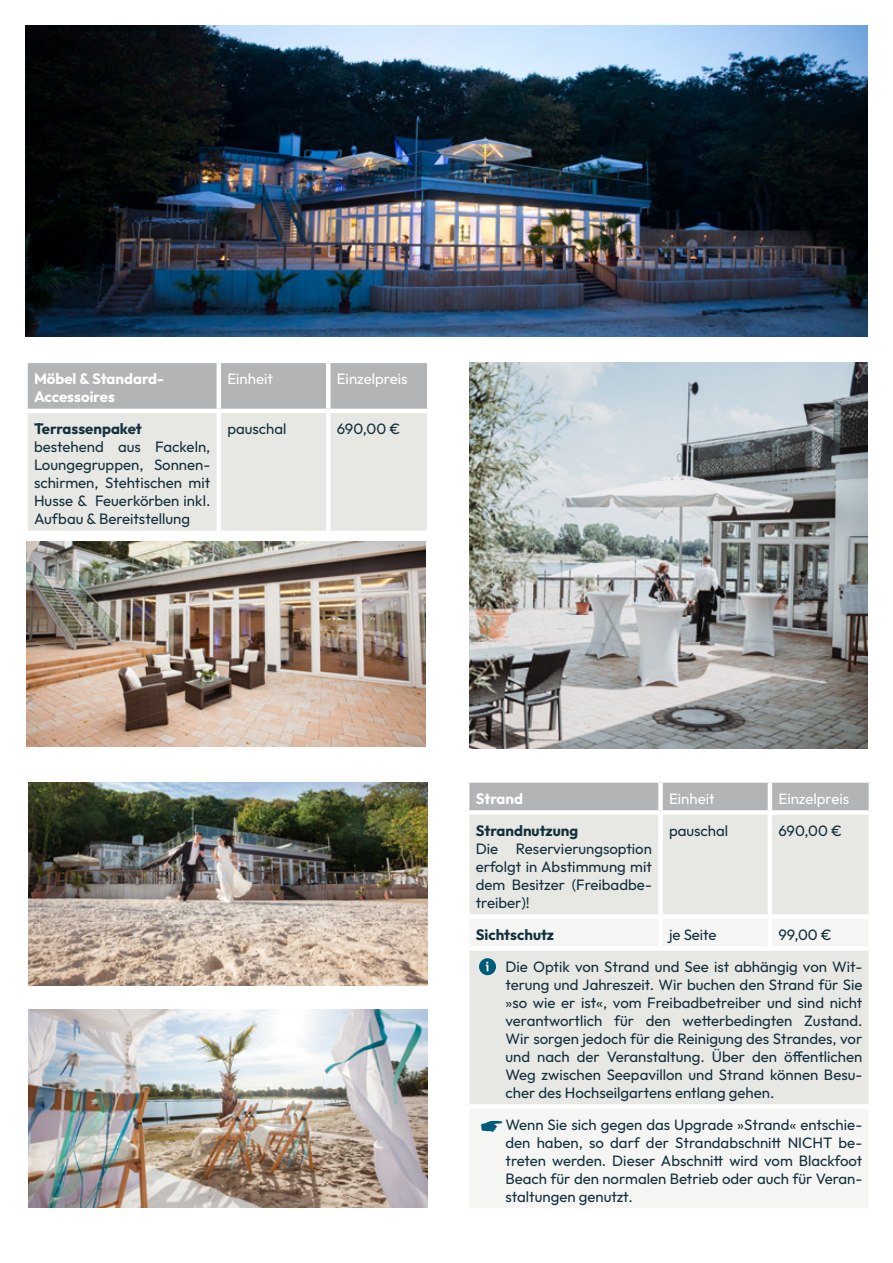
<style>
.page{position:relative;width:893px;height:1263px;background:#fff}
.page>*{position:absolute;margin:0;border:0;box-sizing:border-box;transform-origin:0 0}
.t1{font:15px/18px "Outfit";color:#14313e;text-align:justify}
.t2{font:700 15px "Outfit";color:#14313e}
.t3{font:15px "Outfit";color:#fff}
.t4{font:700 15px/18px "Outfit";color:#fff}
</style>
<div class="page">
<img style="left:26px;top:26px;width:842px;height:311px">
<img style="left:27px;top:541px;width:398px;height:205px">
<img style="left:469px;top:363px;width:399px;height:385px">
<img style="left:28px;top:782px;width:399px;height:204px">
<img style="left:28px;top:1010px;width:399px;height:197px">
<div style="left:469px;top:783px;width:400px;height:27px;background:#b2b4b5"></div>
<div style="left:469px;top:815px;width:400px;height:99px;background:#e7e7e3"></div>
<svg style="left:469px;top:919px;width:400px;height:289px;fill:#e7e7e3"></svg>
<div style="left:658px;top:815px;width:5px;height:99px;background:#fff"></div>
<hr style="left:768px;top:815px;width:4px;height:99px;background:#fff">
<div style="left:658px;top:919px;width:5px;height:27px;background:#fff"></div>
<hr style="left:768px;top:919px;width:4px;height:27px;background:#fff">
<div style="left:465px;top:946px;width:195px;height:5px;background:#fff"></div>
<div style="left:660px;top:946px;width:110px;height:5px;background:#fff"></div>
<div style="left:770px;top:946px;width:103px;height:5px;background:#fff"></div>
<div style="left:465px;top:1104px;width:195px;height:5px;background:#fff"></div>
<div style="left:660px;top:1104px;width:110px;height:5px;background:#fff"></div>
<div style="left:770px;top:1104px;width:103px;height:5px;background:#fff"></div>
<div style="left:658px;top:783px;width:5px;height:27px;background:#fff"></div>
<hr style="left:768px;top:783px;width:4px;height:27px;background:#fff">
<div style="left:28px;top:363px;width:399px;height:46px;background:#b2b4b5"></div>
<div style="left:28px;top:413px;width:399px;height:118px;background:#e7e7e3"></div>
<hr style="left:217px;top:413px;width:4px;height:118px;background:#fff">
<div style="left:326px;top:413px;width:5px;height:118px;background:#fff"></div>
<div style="left:326px;top:363px;width:5px;height:46px;background:#fff"></div>
<hr style="left:217px;top:363px;width:4px;height:46px;background:#fff">
<div style="left:479px;top:958px;width:17px;height:17px;background:#005a7a;border-radius:50%"></div>
<svg style="left:486px;top:962px;width:2px;height:9px"></svg>
<svg style="left:481px;top:1121px;width:21px;height:11px"></svg>
<p class="t4" style="left:34px;top:370px;width:132px">Möbel &amp; Standard-<br>Accessoires</p>
<p class="t3" style="left:227px;top:371px;width:47px">Einheit</p>
<p class="t3" style="left:337px;top:371px;width:72px">Einzelpreis</p>
<p class="t2" style="left:34px;top:421px;width:109px">Terrassenpaket</p>
<p class="t1" style="left:34px;top:438px;width:178px">bestehend aus Fackeln, Loungegruppen, Sonnen&shy;schirmen, Stehtischen mit Husse &amp; Feuerkörben inkl.<br>Aufbau &amp; Bereitstellung</p>
<p class="t1" style="left:227px;top:420px;width:61px">pauschal</p>
<p class="t1" style="left:337px;top:420px;width:65px">690,00 €</p>
<p class="t4" style="left:476px;top:790px;width:49px">Strand</p>
<p class="t3" style="left:669px;top:790px;width:47px">Einheit</p>
<p class="t3" style="left:778px;top:790px;width:72px">Einzelpreis</p>
<p class="t2" style="left:476px;top:822px;width:104px">Strandnutzung</p>
<p class="t1" style="left:476px;top:840px;width:178px">Die Reservierungsoption erfolgt in Abstimmung mit dem Besitzer (Freibadbe&shy;treiber)!</p>
<p class="t1" style="left:669px;top:822px;width:61px">pauschal</p>
<p class="t1" style="left:778px;top:822px;width:65px">690,00 €</p>
<p class="t2" style="left:476px;top:926px;width:80px">Sichtschutz</p>
<p class="t1" style="left:669px;top:926px;width:49px">je Seite</p>
<p class="t1" style="left:505px;top:919px;width:358px;line-height:32px;text-indent:273px">99,00 €<br>Die Optik von Strand und See ist abhängig von Wit-</p>
<p class="t1" style="left:505px;top:976px;width:358px">terung und Jahreszeit. Wir buchen den Strand für Sie »so wie er ist«, vom Freibadbetreiber und sind nicht verantwortlich für den wetterbedingten Zustand.<br>Wir sorgen jedoch für die Reinigung des Strandes, vor und nach der Veranstaltung. Über den öffentlichen Weg zwischen Seepavillon und Strand können Besu&shy;cher des Hochseilgartens entlang gehen.</p>
<p class="t1" style="left:505px;top:1116px;width:358px">Wenn Sie sich gegen das Upgrade »Strand« entschie&shy;den haben, so darf der Strandabschnitt NICHT be&shy;treten werden. Dieser Abschnitt wird vom Blackfoot Beach für den normalen Betrieb oder auch für Veran&shy;staltungen genutzt.</p>
</div>
